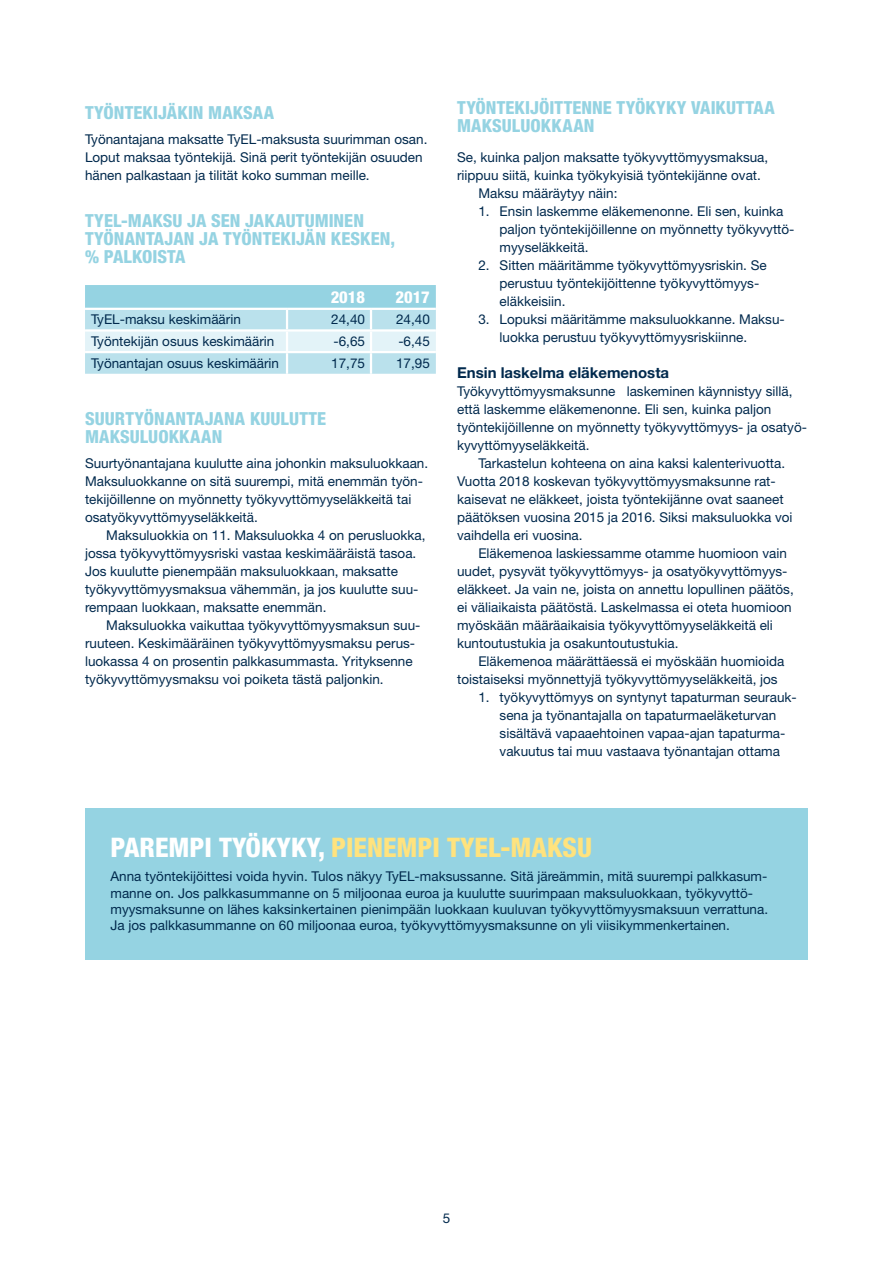
<style>
.page{position:relative;width:893px;height:1263px;background:#fff}
.page>*{position:absolute;margin:0;border:0;box-sizing:border-box;transform-origin:0 0}
.t1{font:800 condensed 27px "Helvetica Neue LT Std";color:#ffe37e}
.t2{font:800 condensed 18px/18px "Helvetica Neue LT Std";letter-spacing:.005em;color:#95d3e2}
.t3{font:800 condensed 16.5px "Helvetica Neue LT Std";color:#fff}
.t4{font:700 15px "Helvetica Neue LT Std";color:#00294d}
.t5{font:13.5px/18px "Helvetica Neue LT Std";color:#00294d}
.s1{color:#fff}
</style>
<div class="page">
<svg style="left:85px;top:285px;width:351px;height:89px;background:#bde3ed"></svg>
<hr style="left:85px;top:351px;width:202px;height:2px;background:#fff">
<hr style="left:287px;top:351px;width:84px;height:2px;background:#fff">
<hr style="left:286px;top:353px;width:2px;height:21px;background:#fff">
<hr style="left:371px;top:351px;width:65px;height:2px;background:#fff">
<hr style="left:370px;top:353px;width:2px;height:21px;background:#fff">
<div style="left:85px;top:808px;width:723px;height:151px;background:#95d3e2"></div>
<h2 class="t2" style="left:85px;top:103px;width:191px">TYÖNTEKIJÄKIN MAKSAA</h2>
<p class="t5" style="left:85px;top:130px;width:344px">Työnantajana maksatte TyEL-maksusta suurimman osan.<br>Loput maksaa työntekijä. Sinä perit työntekijän osuuden hänen palkastaan ja tilität koko summan meille.</p>
<h2 class="t2" style="left:85px;top:211px;width:312px">TYEL-MAKSU JA SEN JAKAUTUMINEN<br>TYÖNANTAJAN JA TYÖNTEKIJÄN KESKEN, % PALKOISTA</h2>
<p class="t3" style="left:331px;top:287px;width:36px">2018</p>
<p class="t3" style="left:396px;top:287px;width:36px">2017</p>
<p class="t5" style="left:91px;top:310px;width:151px">TyEL-maksu keskimäärin</p>
<p class="t5" style="left:331px;top:310px;width:35px">24,40</p>
<p class="t5" style="left:396px;top:310px;width:35px">24,40</p>
<p class="t5" style="left:91px;top:332px;width:185px">Työntekijän osuus keskimäärin</p>
<p class="t5" style="left:333px;top:332px;width:33px">-6,65</p>
<p class="t5" style="left:398px;top:332px;width:33px">-6,45</p>
<p class="t5" style="left:91px;top:354px;width:190px">Työnantajan osuus keskimäärin</p>
<p class="t5" style="left:331px;top:354px;width:35px">17,75</p>
<p class="t5" style="left:396px;top:354px;width:35px">17,95</p>
<h2 class="t2" style="left:85px;top:409px;width:243px">SUURTYÖNANTAJANA KUULUTTE<br>MAKSULUOKKAAN</h2>
<p class="t5" style="left:85px;top:454px;width:345px">Suurtyönantajana kuulutte aina johonkin maksuluokkaan.<br>Maksuluokkanne on sitä suurempi, mitä enemmän työn&shy;tekijöillenne on myönnetty työkyvyttömyyseläkkeitä tai osatyökyvyttömyyseläkkeitä.</p>
<p class="t5" style="left:85px;top:526px;width:342px;text-indent:21px">Maksuluokkia on 11. Maksuluokka 4 on perusluokka, jossa työkyvyttömyysriski vastaa keskimääräistä tasoa.<br>Jos kuulutte pienempään maksuluokkaan, maksatte työkyvyttömyysmaksua vähemmän, ja jos kuulutte suu&shy;rempaan luokkaan, maksatte enemmän.</p>
<p class="t5" style="left:85px;top:616px;width:337px;text-indent:21px">Maksuluokka vaikuttaa työkyvyttömyysmaksun suu&shy;ruuteen. Keskimääräinen työkyvyttömyysmaksu perus&shy;luokassa 4 on prosentin palkkasummasta. Yrityksenne työkyvyttömyysmaksu voi poiketa tästä paljonkin.</p>
<h2 class="t2" style="left:457px;top:98px;width:319px">TYÖNTEKIJÖITTENNE TYÖKYKY VAIKUTTAA<br>MAKSULUOKKAAN</h2>
<p class="t5" style="left:457px;top:148px;width:313px">Se, kuinka paljon maksatte työkyvyttömyysmaksua,</p>
<p class="t5" style="left:457px;top:166px;width:305px">riippuu siitä, kuinka työkykyisiä työntekijänne ovat.</p>
<p class="t5" style="left:478px;top:184px;width:141px">Maksu määräytyy näin:</p>
<p class="t5" style="left:500px;top:202px;width:296px;text-indent:-21px">1. Ensin laskemme eläkemenonne. Eli sen, kuinka paljon työntekijöillenne on myönnetty työkyvyttö&shy;myyseläkkeitä.</p>
<p class="t5" style="left:500px;top:256px;width:269px;text-indent:-21px">2. Sitten määritämme työkyvyttömyysriskin. Se perustuu työntekijöittenne työkyvyttömyys&shy;eläkkeisiin.</p>
<p class="t5" style="left:500px;top:310px;width:287px;text-indent:-21px">3. Lopuksi määritämme maksuluokkanne. Maksu&shy;luokka perustuu työkyvyttömyysriskiinne.</p>
<p class="t4" style="left:457px;top:363px;width:214px">Ensin laskelma eläkemenosta</p>
<p class="t5" style="left:457px;top:382px;width:337px">Työkyvyttömyysmaksunne laskeminen käynnistyy sillä,</p>
<p class="t5" style="left:457px;top:400px;width:316px">että laskemme eläkemenonne. Eli sen, kuinka paljon</p>
<p class="t5" style="left:457px;top:418px;width:351px">työntekijöillenne on myönnetty työkyvyttömyys- ja osatyö-</p>
<p class="t5" style="left:457px;top:436px;width:134px">kyvyttömyyseläkkeitä.</p>
<p class="t5" style="left:478px;top:454px;width:308px">Tarkastelun kohteena on aina kaksi kalenterivuotta.</p>
<p class="t5" style="left:457px;top:472px;width:320px">Vuotta 2018 koskevan työkyvyttömyysmaksunne rat-</p>
<p class="t5" style="left:457px;top:490px;width:328px">kaisevat ne eläkkeet, joista työntekijänne ovat saaneet</p>
<p class="t5" style="left:457px;top:508px;width:337px">päätöksen vuosina 2015 ja 2016. Siksi maksuluokka voi</p>
<p class="t5" style="left:457px;top:526px;width:127px">vaihdella eri vuosina.</p>
<p class="t5" style="left:478px;top:544px;width:310px">Eläkemenoa laskiessamme otamme huomioon vain</p>
<p class="t5" style="left:457px;top:562px;width:332px">uudet, pysyvät työkyvyttömyys- ja osatyökyvyttömyys-</p>
<p class="t5" style="left:457px;top:580px;width:338px">eläkkeet. Ja vain ne, joista on annettu lopullinen päätös,</p>
<p class="t5" style="left:457px;top:598px;width:336px">ei väliaikaista päätöstä. Laskelmassa ei oteta huomioon</p>
<p class="t5" style="left:457px;top:616px;width:317px">myöskään määräaikaisia työkyvyttömyyseläkkeitä eli</p>
<p class="t5" style="left:457px;top:634px;width:223px">kuntoutustukia ja osakuntoutustukia.</p>
<p class="t5" style="left:478px;top:652px;width:307px">Eläkemenoa määrättäessä ei myöskään huomioida</p>
<p class="t5" style="left:457px;top:670px;width:322px">toistaiseksi myönnettyjä työkyvyttömyyseläkkeitä, jos</p>
<p class="t5" style="left:500px;top:688px;width:299px;text-indent:-21px">1. työkyvyttömyys on syntynyt tapaturman seurauk&shy;sena ja työnantajalla on tapaturmaeläketurvan sisältävä vapaaehtoinen vapaa-ajan tapaturma&shy;vakuutus tai muu vastaava työnantajan ottama</p>
<h1 class="t1" style="left:111px;top:830px;width:483px"><span class="s1">PAREMPI TYÖKYKY,</span> PIENEMPI TYEL-MAKSU</h1>
<p class="t5" style="left:111px;top:868px;width:659px;line-height:16.2px">Anna työntekijöittesi voida hyvin. Tulos näkyy TyEL-maksussanne. Sitä järeämmin, mitä suurempi palkkasum&shy;manne on. Jos palkkasummanne on 5 miljoonaa euroa ja kuulutte suurimpaan maksuluokkaan, työkyvyttö&shy;myysmaksunne on lähes kaksinkertainen pienimpään luokkaan kuuluvan työkyvyttömyysmaksuun verrattuna.<br>Ja jos palkkasummanne on 60 miljoonaa euroa, työkyvyttömyysmaksunne on yli viisikymmenkertainen.</p>
<p class="t5" style="left:443px;top:1209px;width:9px">5</p>
</div>
